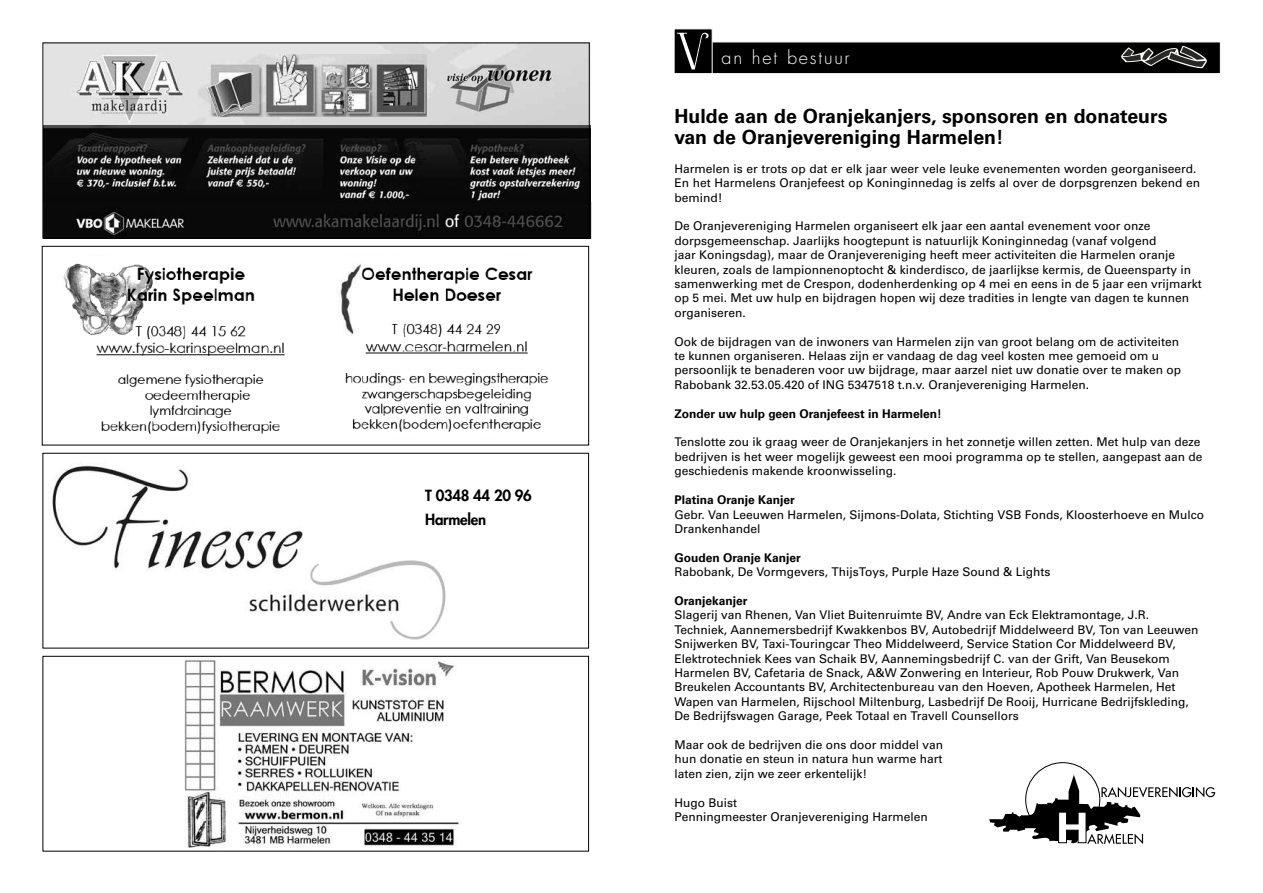
<style>
.page{position:relative;width:1263px;height:893px;background:#fff}
.page>*{position:absolute;margin:0;border:0;box-sizing:border-box;transform-origin:0 0}
.t1{font:51px "Angelo";color:#fff}
.t2{font:700 19.5px/21px "Univers";color:#000}
.t3{font:300 18px "Futura";letter-spacing:.1em;color:#fff}
.t4{font:800 15px/24px "Futura";letter-spacing:-.02em;color:#000}
.t5{font:12px/14.4px "Univers";color:#000}
.t6{font:700 12px "Univers";color:#000}
</style>
<div class="page">
<div style="left:674px;top:42px;width:546px;height:32px;background:#000;border:1px solid #fff"></div>
<div style="left:674px;top:29px;width:38px;height:45px;background:#000"></div>
<svg style="left:1121px;top:46px;width:86px;height:22px"></svg>
<img style="left:184px;top:659px;width:275px;height:189px">
<div style="left:43px;top:656px;width:546px;height:195px;border:1px solid #000"></div>
<svg style="left:989px;top:775px;width:226px;height:69px"></svg>
<img style="left:63px;top:263px;width:486px;height:171px">
<div style="left:42px;top:246px;width:547px;height:199px;border:1px solid #000"></div>
<img style="left:52px;top:465px;width:394px;height:175px">
<img style="left:45px;top:43px;width:546px;height:90px">
<img style="left:45px;top:203px;width:547px;height:35px">
<img style="left:45px;top:126px;width:543px;height:77px">
<img style="left:198px;top:54px;width:229px;height:63px">
<div style="left:43px;top:43px;width:547px;height:195px;border:1px solid #000"></div>
<p class="t4" style="left:425px;top:483px;width:108px">T 0348 44 20 96<br>Harmelen</p>
<h1 class="t1" style="left:678px;top:23px;width:32px">V</h1>
<h3 class="t3" style="left:721px;top:46px;width:130px">an het bestuur</h3>
<h2 class="t2" style="left:674px;top:106px;width:495px">Hulde aan de Oranjekanjers, sponsoren en donateurs van de Oranjevereniging Harmelen!</h2>
<p class="t5" style="left:674px;top:161px;width:527px">Harmelen is er trots op dat er elk jaar weer vele leuke evenementen worden georganiseerd.<br>En het Harmelens Oranjefeest op Koninginnedag is zelfs al over de dorpsgrenzen bekend en bemind!</p>
<p class="t5" style="left:674px;top:219px;width:529px">De Oranjevereniging Harmelen organiseert elk jaar een aantal evenement voor onze dorpsgemeenschap. Jaarlijks hoogtepunt is natuurlijk Koninginnedag (vanaf volgend<br>jaar Koningsdag), maar de Oranjevereniging heeft meer activiteiten die Harmelen oranje kleuren, zoals de lampionnenoptocht &amp; kinderdisco, de jaarlijkse kermis, de Queensparty in samenwerking met de Crespon, dodenherdenking op 4 mei en eens in de 5 jaar een vrijmarkt op 5 mei. Met uw hulp en bijdragen hopen wij deze tradities in lengte van dagen te kunnen organiseren.</p>
<p class="t5" style="left:674px;top:334px;width:508px">Ook de bijdragen van de inwoners van Harmelen zijn van groot belang om de activiteiten te kunnen organiseren. Helaas zijn er vandaag de dag veel kosten mee gemoeid om u persoonlijk te benaderen voor uw bijdrage, maar aarzel niet uw donatie over te maken op Rabobank 32.53.05.420 of ING 5347518 t.n.v. Oranjevereniging Harmelen.</p>
<p class="t6" style="left:674px;top:406px;width:269px">Zonder uw hulp geen Oranjefeest in Harmelen!</p>
<p class="t5" style="left:674px;top:435px;width:530px">Tenslotte zou ik graag weer de Oranjekanjers in het zonnetje willen zetten. Met hulp van deze bedrijven is het weer mogelijk geweest een mooi programma op te stellen, aangepast aan de geschiedenis makende kroonwisseling.</p>
<p class="t6" style="left:674px;top:493px;width:122px">Platina Oranje Kanjer</p>
<p class="t5" style="left:674px;top:507px;width:531px">Gebr. Van Leeuwen Harmelen, Sijmons-Dolata, Stichting VSB Fonds, Kloosterhoeve en M ulco<br>Drankenhandel</p>
<p class="t6" style="left:674px;top:550px;width:128px">Gouden Oranje Kanjer</p>
<p class="t5" style="left:674px;top:565px;width:377px">Rabobank, De Vormgevers, ThijsToys, Purple Haze Sound &amp; Lights</p>
<p class="t6" style="left:674px;top:594px;width:74px">Oranjekanjer</p>
<p class="t5" style="left:674px;top:608px;width:526px">Slagerij van Rhenen, Van Vliet Buitenruimte BV, Andre van Eck Elektramontage, J.R.<br>Techniek, Aannemersbedrijf Kwakkenbos BV, Autobedrijf M iddelweerd BV, Ton van Leeuwen Snijwerken BV, Taxi-Touringcar Theo M iddelweerd, Service Station Cor M iddelweerd BV, Elektrotechniek Kees van Schaik BV, Aannemingsbedrijf C. van der Grift, Van Beusekom Harmelen BV, Cafetaria de Snack, A&amp;W Zonwering en Interieur, Rob Pouw Drukwerk, Van Breukelen Accountants BV, Architectenbureau van den Hoeven, Apotheek Harmelen, Het Wapen van Harmelen, Rijschool M iltenburg, Lasbedrijf De Rooij, Hurricane Bedrijfskleding, De Bedrijfswagen Garage, Peek Totaal en Travell Counsellors</p>
<p class="t5" style="left:674px;top:737px;width:270px;text-align:justify">Maar ook de bedrijven die ons door middel van hun donatie en steun in natura hun warme hart laten zien, zijn we zeer erkentelijk!</p>
<p class="t5" style="left:674px;top:795px;width:255px">Hugo Buist<br>Penningmeester Oranjevereniging Harmelen</p>
</div>
